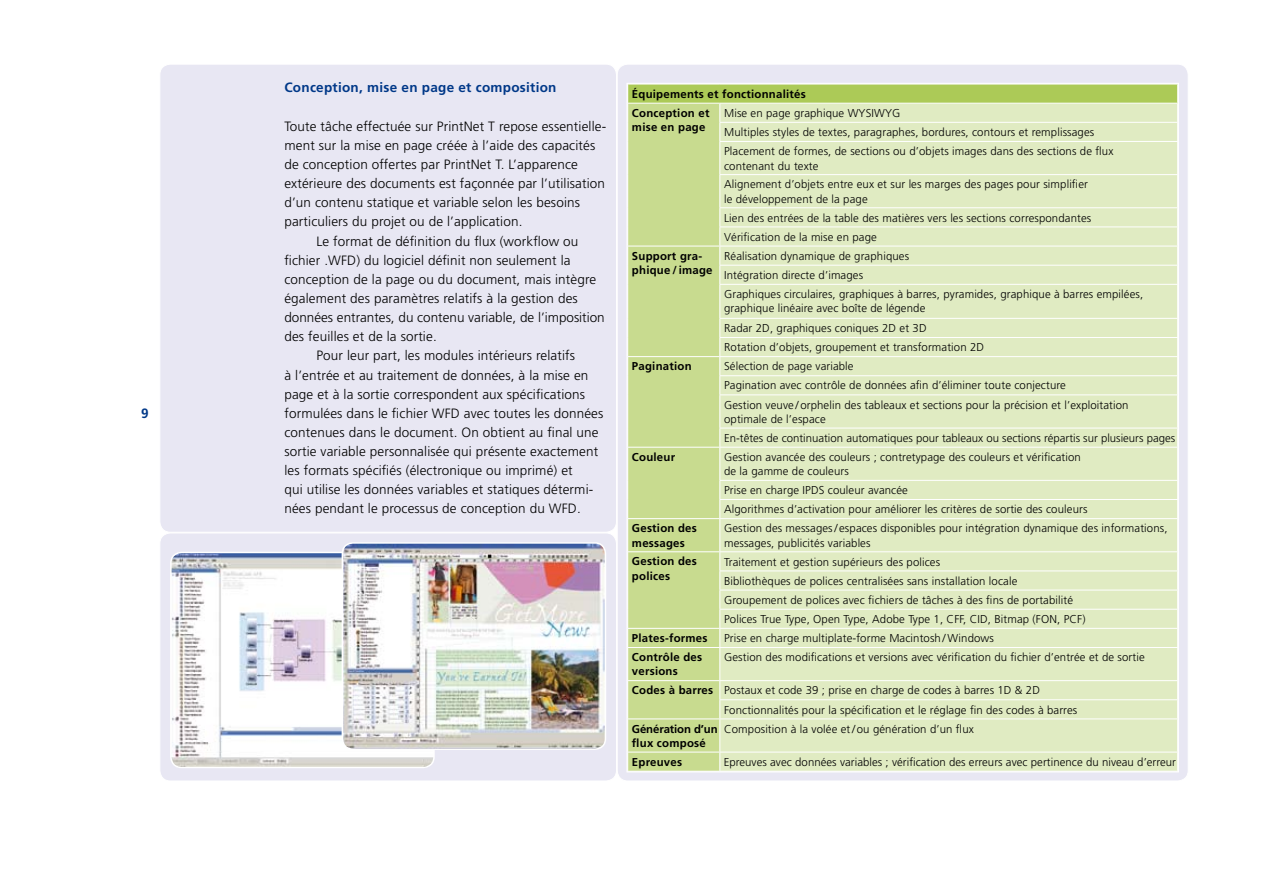
<style>
.page{position:relative;width:1263px;height:893px;background:#fff}
.page>*{position:absolute;margin:0;border:0;box-sizing:border-box;transform-origin:0 0}
.t1{font:300 13.5px "Frutiger";letter-spacing:.01em;color:#000}
.t2{font:700 13.5px "Frutiger";letter-spacing:.02em;color:#003888}
.t3{font:300 11.4px/19.2px "Frutiger";letter-spacing:.01em;color:#000}
.t4{font:700 11.4px/14.4px "Frutiger";letter-spacing:.02em;color:#000}
.t5{font:700 11.4px/14.4px "Frutiger";letter-spacing:-.01em;color:#000}
.s1{font-weight:700}
</style>
<div class="page">
<svg style="left:617px;top:64px;width:571px;height:717px;fill:#e8e7f3"></svg>
<div style="left:160px;top:533px;width:456px;height:248px;background:#e8e7f3;border-radius:11px"></div>
<div style="left:159px;top:533px;width:458px;height:248px;border:1px solid #fff;border-radius:11px"></div>
<div style="left:160px;top:64px;width:456px;height:468px;background:#e8e7f3;border-radius:11px"></div>
<div style="left:628px;top:84px;width:550px;height:19px;background:#acca57"></div>
<div style="left:629px;top:104px;width:90px;height:666px;background:#c8db8f"></div>
<div style="left:720px;top:104px;width:457px;height:666px;background:#e0ebc2"></div>
<hr style="left:720px;top:103px;width:458px;height:1px;background:#fff">
<hr style="left:719px;top:375px;width:459px;height:1px;background:#fff">
<hr style="left:719px;top:394px;width:459px;height:1px;background:#fff">
<hr style="left:719px;top:428px;width:459px;height:1px;background:#fff">
<hr style="left:720px;top:447px;width:458px;height:1px;background:#fff">
<hr style="left:719px;top:480px;width:459px;height:1px;background:#fff">
<hr style="left:719px;top:499px;width:459px;height:1px;background:#fff">
<hr style="left:720px;top:518px;width:458px;height:1px;background:#fff">
<hr style="left:720px;top:551px;width:458px;height:1px;background:#fff">
<hr style="left:719px;top:571px;width:459px;height:1px;background:#fff">
<hr style="left:719px;top:590px;width:459px;height:1px;background:#fff">
<hr style="left:719px;top:609px;width:459px;height:1px;background:#fff">
<hr style="left:720px;top:628px;width:458px;height:1px;background:#fff">
<hr style="left:720px;top:647px;width:458px;height:1px;background:#fff">
<hr style="left:720px;top:680px;width:458px;height:1px;background:#fff">
<hr style="left:719px;top:699px;width:459px;height:1px;background:#fff">
<hr style="left:720px;top:718px;width:458px;height:1px;background:#fff">
<hr style="left:720px;top:752px;width:458px;height:1px;background:#fff">
<hr style="left:627px;top:103px;width:93px;height:1px;background:#fff">
<svg style="left:719px;top:104px;width:1px;height:37px"></svg>
<hr style="left:719px;top:142px;width:1px;height:32px;background:#fff">
<hr style="left:719px;top:175px;width:1px;height:32px;background:#fff">
<svg style="left:719px;top:208px;width:1px;height:76px"></svg>
<hr style="left:719px;top:285px;width:1px;height:33px;background:#fff">
<svg style="left:719px;top:319px;width:1px;height:75px"></svg>
<hr style="left:719px;top:395px;width:1px;height:33px;background:#fff">
<svg style="left:719px;top:428px;width:1px;height:19px"></svg>
<hr style="left:719px;top:448px;width:1px;height:32px;background:#fff">
<svg style="left:719px;top:481px;width:1px;height:37px"></svg>
<hr style="left:719px;top:519px;width:1px;height:32px;background:#fff">
<svg style="left:719px;top:552px;width:1px;height:95px"></svg>
<hr style="left:719px;top:648px;width:1px;height:32px;background:#fff">
<svg style="left:719px;top:681px;width:1px;height:37px"></svg>
<hr style="left:719px;top:719px;width:1px;height:33px;background:#fff">
<svg style="left:719px;top:753px;width:1px;height:17px"></svg>
<hr style="left:719px;top:122px;width:459px;height:1px;background:#fff">
<hr style="left:719px;top:141px;width:459px;height:1px;background:#fff">
<hr style="left:719px;top:174px;width:459px;height:1px;background:#fff">
<hr style="left:719px;top:207px;width:459px;height:1px;background:#fff">
<hr style="left:719px;top:227px;width:459px;height:1px;background:#fff">
<hr style="left:627px;top:246px;width:93px;height:1px;background:#fff">
<hr style="left:720px;top:246px;width:458px;height:1px;background:#fff">
<hr style="left:719px;top:265px;width:459px;height:1px;background:#fff">
<hr style="left:719px;top:284px;width:459px;height:1px;background:#fff">
<hr style="left:719px;top:318px;width:459px;height:1px;background:#fff">
<hr style="left:719px;top:337px;width:459px;height:1px;background:#fff">
<hr style="left:627px;top:356px;width:93px;height:1px;background:#fff">
<hr style="left:720px;top:356px;width:458px;height:1px;background:#fff">
<hr style="left:627px;top:447px;width:93px;height:1px;background:#fff">
<hr style="left:627px;top:518px;width:93px;height:1px;background:#fff">
<hr style="left:627px;top:551px;width:93px;height:1px;background:#fff">
<hr style="left:627px;top:628px;width:93px;height:1px;background:#fff">
<hr style="left:627px;top:647px;width:93px;height:1px;background:#fff">
<hr style="left:627px;top:680px;width:93px;height:1px;background:#fff">
<hr style="left:627px;top:718px;width:93px;height:1px;background:#fff">
<hr style="left:627px;top:752px;width:93px;height:1px;background:#fff">
<img style="left:171px;top:552px;width:263px;height:215px;border-radius:11px">
<div style="left:170px;top:552px;width:265px;height:216px;border:1px solid #fff;border-radius:11px"></div>
<img style="left:342px;top:543px;width:263px;height:206px;border-radius:11px">
<div style="left:342px;top:542px;width:264px;height:208px;border:2px solid #fff;border-radius:11px"></div>
<p class="t2" style="left:284px;top:80px;width:274px">Conception, mise en page et composition</p>
<p class="t1" style="left:284px;top:118px;width:323px">Toute tâche effectuée sur PrintNet T repose essentielle-</p>
<p class="t1" style="left:284px;top:138px;width:312px">ment sur la mise en page créée à l’aide des capacités</p>
<p class="t1" style="left:284px;top:157px;width:295px">de conception offertes par PrintNet T. L’apparence</p>
<p class="t1" style="left:284px;top:176px;width:322px">extérieure des documents est façonnée par l’utilisation</p>
<p class="t1" style="left:284px;top:195px;width:297px">d’un contenu statique et variable selon les besoins</p>
<p class="t1" style="left:284px;top:214px;width:239px">particuliers du projet ou de l’application.</p>
<p class="t1" style="left:316px;top:233px;width:263px">Le format de définition du flux (workflow ou</p>
<p class="t1" style="left:284px;top:252px;width:288px">fichier .WFD) du logiciel définit non seulement la</p>
<p class="t1" style="left:284px;top:272px;width:313px">conception de la page ou du document, mais intègre</p>
<p class="t1" style="left:284px;top:291px;width:295px">également des paramètres relatifs à la gestion des</p>
<p class="t1" style="left:284px;top:310px;width:322px">données entrantes, du contenu variable, de l’imposition</p>
<p class="t1" style="left:284px;top:329px;width:154px">des feuilles et de la sortie.</p>
<p class="t1" style="left:316px;top:348px;width:260px">Pour leur part, les modules intérieurs relatifs</p>
<p class="t1" style="left:284px;top:367px;width:305px">à l’entrée et au traitement de données, à la mise en</p>
<p class="t1" style="left:284px;top:386px;width:302px">page et à la sortie correspondent aux spécifications</p>
<p class="t1" style="left:284px;top:405px;width:320px">formulées dans le fichier WFD avec toutes les données</p>
<p class="t1" style="left:284px;top:425px;width:316px">contenues dans le document. On obtient au final une</p>
<p class="t1" style="left:284px;top:444px;width:315px">sortie variable personnalisée qui présente exactement</p>
<p class="t1" style="left:284px;top:463px;width:290px">les formats spécifiés (électronique ou imprimé) et</p>
<p class="t1" style="left:284px;top:482px;width:310px">qui utilise les données variables et statiques détermi-</p>
<p class="t1" style="left:284px;top:501px;width:298px">nées pendant le processus de conception du WFD.</p>
<p class="t4" style="left:632px;top:84px;width:175px;line-height:19.2px">Équipements et fonctionnalités<br>Conception et</p>
<p class="t4" style="left:632px;top:120px;width:75px">mise en page</p>
<p class="t3" style="left:724px;top:103px;width:391px">Mise en page graphique WYSIWYG<br>Multiples styles de textes, paragraphes, bordures, contours et remplissages<br>Placement de formes, de sections ou d’objets images dans des sections de flux</p>
<p class="t3" style="left:724px;top:156px;width:365px;line-height:18.8px">contenant du texte<br>Alignement d’objets entre eux et sur les marges des pages pour simplifier</p>
<p class="t3" style="left:724px;top:189px;width:369px">le développement de la page<br>Lien des entrées de la table des matières vers les sections correspondantes<br>Vérification de la mise en page</p>
<p class="t4" style="left:632px;top:248px;width:82px">Support gra&shy;phique /image</p>
<p class="t3" style="left:724px;top:246px;width:421px">Réalisation dynamique de graphiques<br>Intégration directe d’images<br>Graphiques circulaires, graphiques à barres, pyramides, graphique à barres empilées,</p>
<p class="t3" style="left:724px;top:299px;width:262px">graphique linéaire avec boîte de légende<br>Radar 2D, graphiques coniques 2D et 3D<br>Rotation d’objets, groupement et transformation 2D</p>
<p class="t4" style="left:632px;top:359px;width:61px">Pagination</p>
<p class="t3" style="left:724px;top:357px;width:406px">Sélection de page variable<br>Pagination avec contrôle de données afin d’éliminer toute conjecture<br>Gestion veuve / orphelin des tableaux et sections pour la précision et l’exploitation</p>
<p class="t3" style="left:724px;top:410px;width:453px;line-height:18.8px">optimale de l’espace<br>En-têtes de continuation automatiques pour tableaux ou sections répartis sur plusieurs pages</p>
<p class="t4" style="left:632px;top:450px;width:45px">Couleur</p>
<p class="t3" style="left:724px;top:450px;width:358px;line-height:14.4px">Gestion avancée des couleurs ; contretypage des couleurs et vérification de la gamme de couleurs</p>
<p class="t3" style="left:724px;top:480px;width:365px">Prise en charge IPDS couleur avancée<br>Algorithmes d’activation pour améliorer les critères de sortie des couleurs</p>
<p class="t4" style="left:632px;top:521px;width:66px">Gestion des messages</p>
<p class="t3" style="left:724px;top:521px;width:445px;line-height:14.4px">Gestion des messages/ espaces disponibles pour intégration dynamique des informations, messages, publicités variables</p>
<p class="t4" style="left:632px;top:554px;width:66px">Gestion des polices</p>
<p class="t3" style="left:724px;top:552px;width:363px">Traitement et gestion supérieurs des polices<br>Bibliothèques de polices centralisées sans installation locale<br>Groupement de polices avec fichiers de tâches à des fins de portabilité Polices True Type, Open Type, Adobe Type 1, CFF, CID, Bitmap (FON, PCF)</p>
<p class="t4" style="left:632px;top:631px;width:77px">Plates-formes</p>
<p class="t3" style="left:724px;top:628px;width:271px">Prise en charge multiplate-forme Macintosh /Windows</p>
<p class="t4" style="left:632px;top:650px;width:72px">Contrôle des versions</p>
<p class="t3" style="left:724px;top:648px;width:422px">Gestion des modifications et versions avec vérification du fichier d’entrée et de sortie</p>
<p class="t3" style="left:724px;top:681px;width:355px;text-indent:-92px"><span class="s1">Codes à barres</span> Postaux et code 39 ; prise en charge de codes à barres 1D &amp; 2D<br>Fonctionnalités pour la spécification et le réglage fin des codes à barres</p>
<p class="t5" style="left:632px;top:721px;width:87px">Génération d’un flux composé</p>
<p class="t3" style="left:724px;top:719px;width:251px">Composition à la volée et/ ou génération d’un flux</p>
<p class="t4" style="left:632px;top:754px;width:52px">Epreuves</p>
<p class="t3" style="left:724px;top:752px;width:454px">Epreuves avec données variables ; vérification des erreurs avec pertinence du niveau d’erreur</p>
</div>
